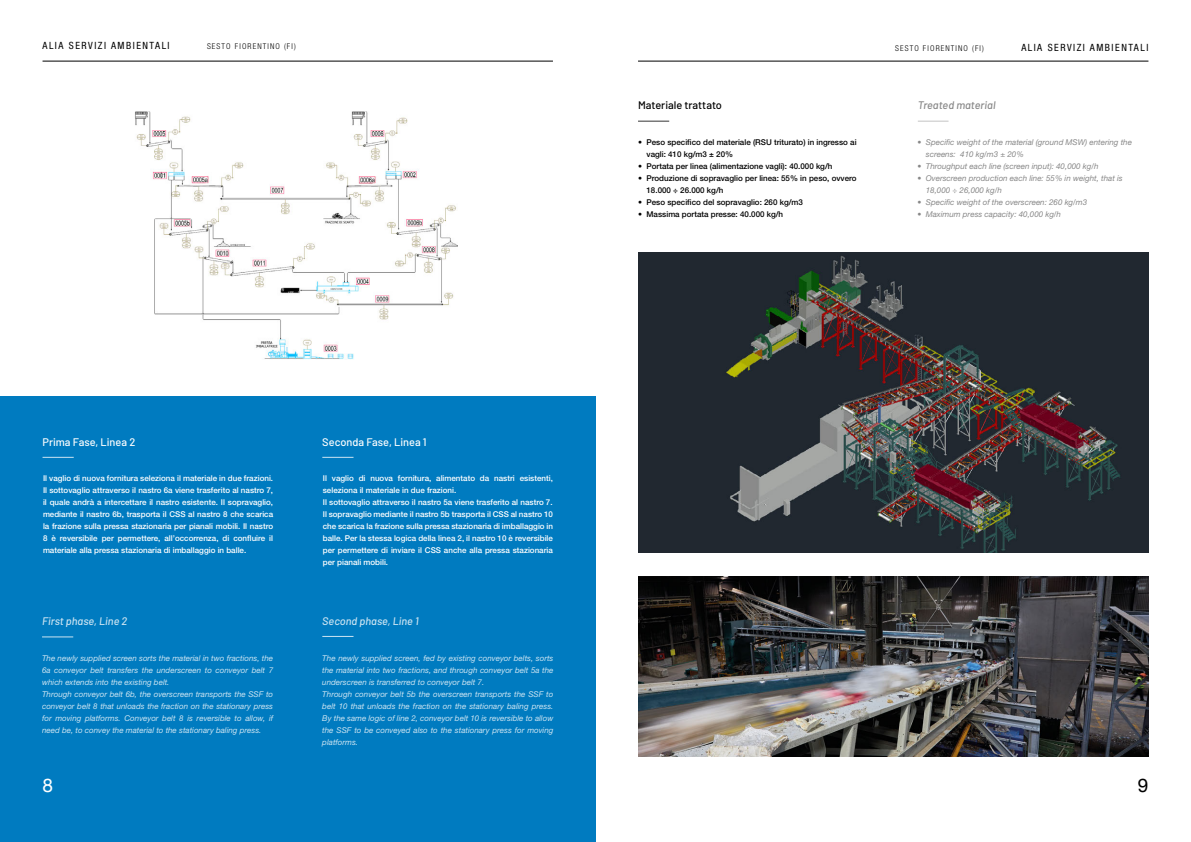
<style>
.page{position:relative;width:1191px;height:842px;background:#fff}
.page>*{position:absolute;margin:0;border:0;box-sizing:border-box;transform-origin:0 0}
.t1{font:19px "Helvetica Neue";color:#fff}
.t2{font:19px "Helvetica Neue";color:#000}
.t3{font:500 11px "Barlow";color:#fff}
.t4{font:italic 500 11px "Barlow";color:#fff}
.t5{font:500 11px "Barlow";color:#000}
.t6{font:italic 500 11px "Barlow";color:#878787}
.t7{font:condensed 10px "Helvetica Neue LT Std";letter-spacing:.15em;color:#000}
.t8{font:500 8px/12px "Helvetica Neue LT Std";color:#fff;text-align:justify}
.t9{font:italic 8px/12px "Helvetica Neue LT Std";color:#fff}
.t10{font:500 8px/12px "Helvetica Neue LT Std";color:#000}
.t11{font:italic 8px/12px "Helvetica Neue LT Std";color:#878787}
.t12{font:300 condensed 8px "Helvetica Neue LT Std";letter-spacing:.14em;color:#000}
</style>
<div class="page">
<div style="left:0;top:396px;width:595px;height:446px;background:#007bc0"></div>
<img style="left:135px;top:111px;width:322px;height:249px">
<hr style="left:42px;top:636px;width:31px;height:1px;background:#fff">
<hr style="left:322px;top:636px;width:31px;height:1px;background:#fff">
<hr style="left:43px;top:457px;width:31px;height:1px;background:#fff">
<hr style="left:322px;top:457px;width:31px;height:1px;background:#fff">
<hr style="left:638px;top:121px;width:31px;height:1px;background:#000">
<hr style="left:917px;top:121px;width:31px;height:1px;background:#878787">
<hr style="left:43px;top:61px;width:510px;height:1px;background:#000">
<hr style="left:638px;top:61px;width:510px;height:1px;background:#000">
<img style="left:638px;top:253px;width:510px;height:300px">
<img style="left:638px;top:577px;width:510px;height:180px">
<p class="t7" style="left:43px;top:40px;width:129px">ALIA SERVIZI AMBIENTALI</p>
<p class="t12" style="left:207px;top:41px;width:90px">SESTO FIORENTINO (FI)</p>
<p class="t12" style="left:895px;top:44px;width:90px">SESTO FIORENTINO (FI)</p>
<p class="t7" style="left:1021px;top:42px;width:129px">ALIA SERVIZI AMBIENTALI</p>
<h2 class="t5" style="left:638px;top:99px;width:85px">Materiale trattato</h2>
<h2 class="t6" style="left:917px;top:99px;width:79px">Treated material</h2>
<p class="t10" style="left:646px;top:136px;width:212px;text-indent:-9px">• Peso specifico del materiale (RSU triturato) in ingresso ai vagli: 410 kg/m3 ± 20%</p>
<p class="t10" style="left:638px;top:160px;width:196px">• Portata per linea (alimentazione vagli): 40.000 kg/h</p>
<p class="t10" style="left:646px;top:172px;width:212px;text-indent:-9px">• Produzione di sopravaglio per linea: 55% in peso, ovvero<br>18.000 ÷ 26.000 kg/h</p>
<p class="t10" style="left:638px;top:196px;width:166px">• Peso specifico del sopravaglio: 260 kg/m3</p>
<p class="t10" style="left:638px;top:208px;width:147px">• Massima portata presse: 40.000 kg/h</p>
<p class="t11" style="left:926px;top:136px;width:208px;text-indent:-9px">• Specific weight of the material (ground MSW) entering the screens: 410 kg/m3 ± 20%</p>
<p class="t11" style="left:917px;top:160px;width:183px">• Throughput each line (screen input): 40,000 kg/h</p>
<p class="t11" style="left:926px;top:172px;width:198px;text-indent:-9px">• Overscreen production each line: 55% in weight, that is<br>18,000 ÷ 26,000 kg/h</p>
<p class="t11" style="left:917px;top:196px;width:171px">• Specific weight of the overscreen: 260 kg/m3</p>
<p class="t11" style="left:917px;top:208px;width:145px">• Maximum press capacity: 40,000 kg/h</p>
<h2 class="t3" style="left:43px;top:435px;width:94px">Prima Fase, Linea 2</h2>
<h2 class="t3" style="left:322px;top:435px;width:106px">Seconda Fase, Linea 1</h2>
<p class="t8" style="left:43px;top:472px;width:232px">Il vaglio di nuova fornitura seleziona il materiale in due frazioni.<br>Il sottovaglio attraverso il nastro 6a viene trasferito al nastro 7, il quale andrà a intercettare il nastro esistente. Il sopravaglio, mediante il nastro 6b, trasporta il CSS al nastro 8 che scarica la frazione sulla pressa stazionaria per pianali mobili. Il nastro 8 è reversibile per permettere, all’occorrenza, di confluire il materiale alla pressa stazionaria di imballaggio in balle.</p>
<p class="t8" style="left:323px;top:472px;width:232px;text-align:left">Il vaglio di nuova fornitura, alimentato da nastri esistenti, seleziona il materiale in due frazioni.<br>Il sottovaglio attraverso il nastro 5a viene trasferito al nastro 7.<br>Il sopravaglio mediante il nastro 5b trasporta il CSS al nastro 10 che scarica la frazione sulla pressa stazionaria di imballaggio in balle. Per la stessa logica della linea 2, il nastro 10 è reversibile per permettere di inviare il CSS anche alla pressa stazionaria per pianali mobili.</p>
<h2 class="t4" style="left:42px;top:614px;width:87px">First phase, Line 2</h2>
<h2 class="t4" style="left:322px;top:614px;width:98px">Second phase, Line 1</h2>
<p class="t9" style="left:42px;top:652px;width:233px">The newly supplied screen sorts the material in two fractions, the 6a conveyor belt transfers the underscreen to conveyor belt 7 which extends into the existing belt.<br>Through conveyor belt 6b, the overscreen transports the SSF to conveyor belt 8 that unloads the fraction on the stationary press for moving platforms. Conveyor belt 8 is reversible to allow, if need be, to convey the material to the stationary baling press.</p>
<p class="t9" style="left:322px;top:652px;width:233px">The newly supplied screen, fed by existing conveyor belts, sorts the material into two fractions, and through conveyor belt 5a the underscreen is transferred to conveyor belt 7.<br>Through conveyor belt 5b the overscreen transports the SSF to belt 10 that unloads the fraction on the stationary baling press.<br>By the same logic of line 2, conveyor belt 10 is reversible to allow the SSF to be conveyed also to the stationary press for moving platforms.</p>
<h1 class="t1" style="left:43px;top:772px;width:12px">8</h1>
<h1 class="t2" style="left:1137px;top:772px;width:12px">9</h1>
</div>
